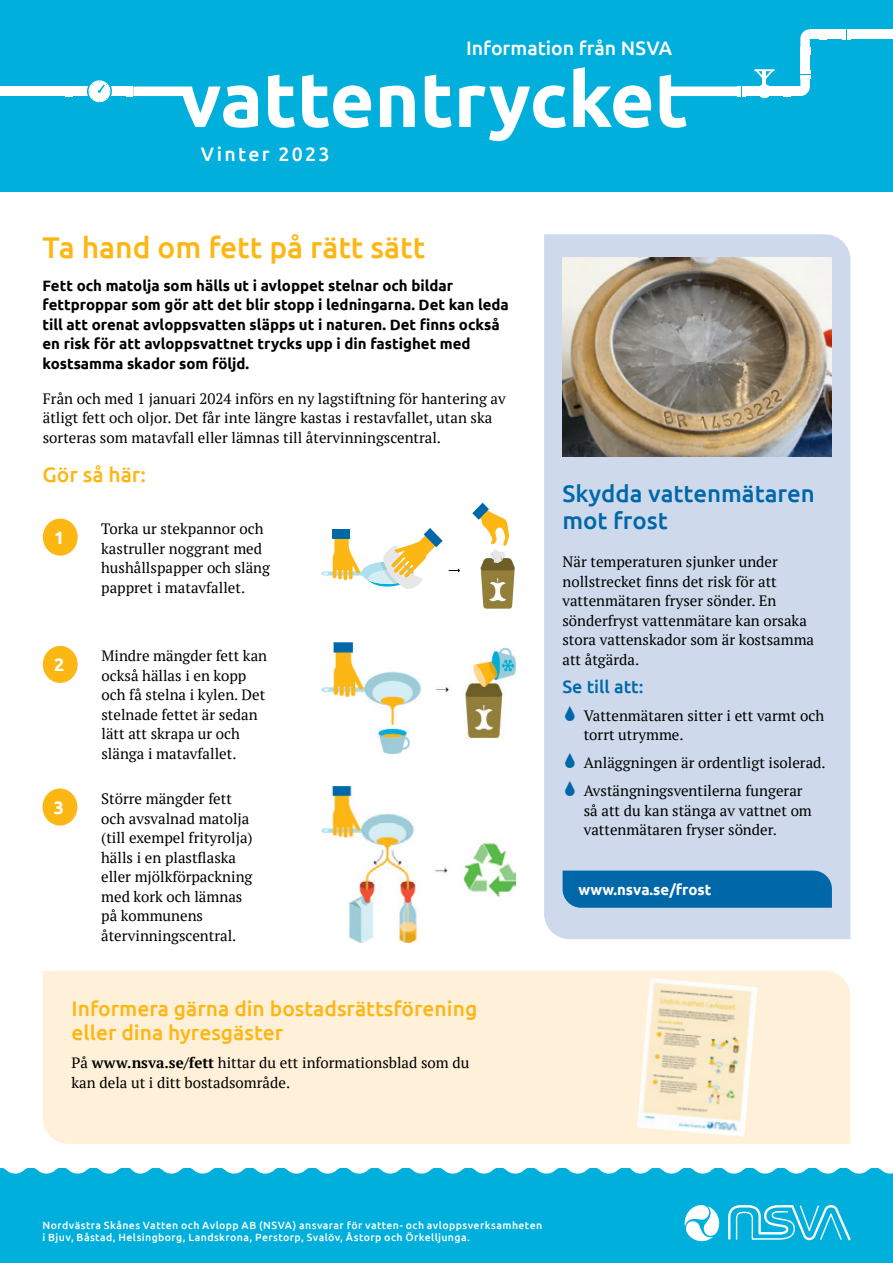
<style>
.page{position:relative;width:893px;height:1263px;background:#fff}
.page>*{position:absolute;margin:0;border:0;box-sizing:border-box;transform-origin:0 0}
.t1{font:500 30px "Ubuntu";color:#fdb714}
.t2{font:500 24px/27px "Ubuntu";color:#0068a9}
.t3{font:500 21px/24px "Ubuntu";color:#fdb714}
.t4{font:500 19.5px "Ubuntu";color:#fff}
.t5{font:500 19.5px "Ubuntu";letter-spacing:.115em;color:#fff}
.t6{font:500 18px "Ubuntu";color:#0068a9}
.t7{font:700 18px "Ubuntu";color:#fff}
.t8{font:15px/19.5px "PT Serif";color:#000}
.t9{font:700 15px/19.5px "Ubuntu";color:#000}
.t10{font:700 15px "Ubuntu";color:#fff}
.t11{font:500 10.5px/12.6px "Ubuntu";letter-spacing:.04em;color:#fff}
.s1{font-weight:700}
.s2{font-family:"Segoe MDL2 Assets";color:#0068a9}
</style>
<div class="page">
<div style="left:0;top:0;width:893px;height:191px;background:#00afdb"></div>
<div style="left:0;top:1168px;width:893px;height:95px;background:#00afdb"></div>
<svg style="left:3px;top:1168px;width:890px;height:6px"></svg>
<img style="left:321px;top:787px;width:194px;height:155px">
<svg style="left:268px;top:75px;width:27px;height:53px"></svg>
<svg style="left:302px;top:75px;width:69px;height:53px"></svg>
<svg style="left:380px;top:86px;width:35px;height:41px"></svg>
<svg style="left:425px;top:75px;width:27px;height:53px"></svg>
<svg style="left:459px;top:85px;width:107px;height:56px"></svg>
<svg style="left:573px;top:67px;width:78px;height:61px"></svg>
<div style="left:745px;top:86px;width:38px;height:10px;background:#fff"></div>
<div style="left:758px;top:84px;width:13px;height:14px;background:#fff;border-radius:50%"></div>
<hr style="left:763px;top:71px;width:3px;height:14px;background:#fff">
<hr style="left:754px;top:69px;width:21px;height:2px;background:#fff">
<svg style="left:756px;top:69px;width:17px;height:10px"></svg>
<div style="left:73px;top:86px;width:53px;height:10px;background:#fff"></div>
<svg style="left:126px;top:85px;width:132px;height:43px"></svg>
<div style="left:0;top:86px;width:65px;height:10px;background:#fff"></div>
<svg style="left:660px;top:75px;width:85px;height:53px"></svg>
<svg style="left:65px;top:86px;width:8px;height:11px"></svg>
<div style="left:791px;top:87px;width:9px;height:9px;background:#fff"></div>
<svg style="left:783px;top:86px;width:8px;height:11px"></svg>
<svg style="left:800px;top:71px;width:10px;height:25px"></svg>
<div style="left:810px;top:29px;width:9px;height:10px;background:#fff"></div>
<div style="left:800px;top:55px;width:10px;height:16px;background:#fff"></div>
<svg style="left:800px;top:29px;width:10px;height:26px"></svg>
<svg style="left:819px;top:29px;width:8px;height:10px"></svg>
<div style="left:827px;top:29px;width:16px;height:10px;background:#fff"></div>
<svg style="left:843px;top:29px;width:7px;height:10px"></svg>
<div style="left:850px;top:29px;width:43px;height:10px;background:#fff"></div>
<div style="left:87px;top:79px;width:25px;height:25px;border:2px solid #00afdb;border-radius:50%"></div>
<svg style="left:89px;top:81px;width:21px;height:21px"></svg>
<svg style="left:728px;top:1205px;width:122px;height:35px"></svg>
<svg style="left:685px;top:1205px;width:35px;height:36px"></svg>
<div style="left:544px;top:234px;width:306px;height:705px;background:#cedaec"></div>
<div style="left:563px;top:870px;width:269px;height:38px;background:#0068a9"></div>
<div style="left:43px;top:971px;width:807px;height:173px;background:#fff1d9"></div>
<img style="left:637px;top:978px;width:120px;height:159px">
<img style="left:562px;top:258px;width:270px;height:198px">
<div style="left:43px;top:519px;width:35px;height:37px;background:#fdb714;border-radius:50%"></div>
<div style="left:43px;top:646px;width:35px;height:37px;background:#fdb714;border-radius:50%"></div>
<div style="left:43px;top:788px;width:34px;height:37px;background:#fdb714;border-radius:50%"></div>
<svg style="left:321px;top:528px;width:122px;height:61px"></svg>
<div style="left:333px;top:529px;width:17px;height:10px;background:#0068a9"></div>
<svg style="left:472px;top:503px;width:43px;height:106px"></svg>
<svg style="left:449px;top:568px;width:11px;height:5px"></svg>
<img style="left:321px;top:642px;width:194px;height:111px">
<h3 class="t5" style="left:201px;top:141px;width:130px">Vinter 2023</h3>
<h3 class="t4" style="left:466px;top:36px;width:208px">Information från NSVA</h3>
<h1 class="t1" style="left:43px;top:228px;width:384px">Ta hand om fett på rätt sätt</h1>
<p class="t9" style="left:43px;top:275px;width:468px">Fett och matolja som hälls ut i avloppet stelnar och bildar fettproppar som gör att det blir stopp i ledningarna. Det kan leda till att orenat avloppsvatten släpps ut i naturen. Det finns också en risk för att avloppsvattnet trycks upp i din fastighet med kostsamma skador som följd.</p>
<p class="t8" style="left:43px;top:388px;width:464px">Från och med 1 januari 2024 införs en ny lagstiftning för hantering av ätligt fett och oljor. Det får inte längre kastas i restavfallet, utan ska sorteras som matavfall eller lämnas till återvinningscentral.</p>
<h3 class="t3" style="left:43px;top:461px;width:105px">Gör så här:</h3>
<p class="t7" style="left:54px;top:527px;width:12px">1</p>
<p class="t8" style="left:101px;top:519px;width:170px">Torka ur stekpannor och kastruller noggrant med hushållspapper och släng pappret i matavfallet.</p>
<p class="t7" style="left:54px;top:654px;width:12px">2</p>
<p class="t7" style="left:54px;top:797px;width:12px">3</p>
<p class="t8" style="left:101px;top:646px;width:167px">Mindre mängder fett kan också hällas i en kopp och få stelna i kylen. Det stelnade fettet är sedan lätt att skrapa ur och slänga i matavfallet.</p>
<p class="t8" style="left:101px;top:789px;width:153px">Större mängder fett och avsvalnad matolja (till exempel frityrolja) hälls i en plastflaska eller mjölkförpackning med kork och lämnas på kommunens återvinningscentral.</p>
<h3 class="t3" style="left:72px;top:996px;width:407px">Informera gärna din bostadsrättsförening eller dina hyresgäster</h3>
<p class="t8" style="left:72px;top:1053px;width:399px">På <span class="s1">www.nsva.se/fett</span> hittar du ett informationsblad som du kan dela ut i ditt bostadsområde.</p>
<h2 class="t2" style="left:562px;top:479px;width:254px">Skydda vattenmätaren mot frost</h2>
<p class="t8" style="left:562px;top:552px;width:253px">När temperaturen sjunker under nollstrecket finns det risk för att vattenmätaren fryser sönder. En sönderfryst vattenmätare kan orsaka stora vattenskador som är kostsamma att åtgärda.</p>
<p class="t6" style="left:562px;top:675px;width:83px">Se till att:</p>
<p class="t8" style="left:584px;top:705px;width:242px;text-indent:-21px"><span class="s2">ʸ</span> Vattenmätaren sitter i ett varmt och torrt utrymme.</p>
<p class="t8" style="left:562px;top:749px;width:265px;line-height:28px"><span class="s2">ʸ</span> Anläggningen är ordentligt isolerad. <span class="s2">ʸ</span> Avstängningsventilerna fungerar</p>
<p class="t8" style="left:584px;top:800px;width:230px">så att du kan stänga av vattnet om vattenmätaren fryser sönder.</p>
<p class="t10" style="left:578px;top:880px;width:135px">www.nsva.se/frost</p>
<p class="t11" style="left:43px;top:1218px;width:501px">Nordvästra Skånes Vatten och Avlopp AB (NSVA) ansvarar för vatten- och avloppsverksamheten i Bjuv, Båstad, Helsingborg, Landskrona, Perstorp, Svalöv, Åstorp och Örkelljunga.</p>
</div>
